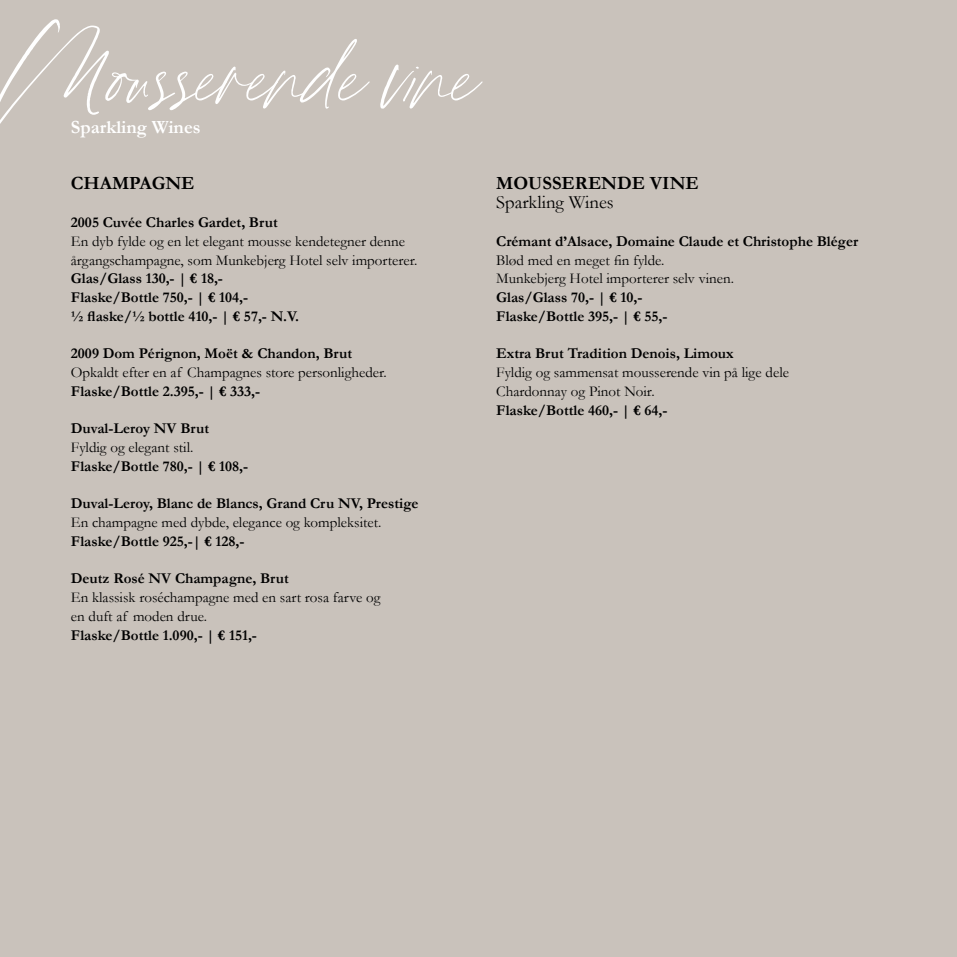
<style>
.page{position:relative;width:957px;height:957px;background:#c9c2bb}
.page>*{position:absolute;margin:0;border:0;box-sizing:border-box;transform-origin:0 0}
.t1{font:87.5px "Jouleset Jaques Hand";color:#fff}
.t2{font:700 18.75px "Garamond";color:#000}
.t3{font:18.75px "Garamond";color:#000}
.t4{font:700 18.75px "Garamond";color:#fff}
.t5{font:700 15px/18.8px "Garamond";color:#000}
.t6{font:15px/18.8px "Garamond";color:#000}
</style>
<div class="page">
<h1 class="t1" style="left:-11px;top:17px;width:510px">Mousserende vine</h1>
<p class="t4" style="left:71px;top:114px;width:131px">Sparkling Wines</p>
<p class="t2" style="left:71px;top:171px;width:125px">CHAMPAGNE</p>
<p class="t5" style="left:71px;top:213px;width:208px">2005 Cuvée Charles Gardet, Brut</p>
<p class="t6" style="left:71px;top:231px;width:348px">En dyb fylde og en let elegant mousse kendetegner denne årgangschampagne, som Munkebjerg Hotel selv importerer.</p>
<p class="t5" style="left:71px;top:269px;width:230px">Glas/Glass 130,- | € 18,-<br>Flaske/Bottle 750,- | € 104,-<br>½ flaske/½ bottle 410,- | € 57,- N.V.</p>
<p class="t5" style="left:71px;top:344px;width:283px">2009 Dom Pérignon, Moët &amp; Chandon, Brut</p>
<p class="t6" style="left:71px;top:362px;width:317px">Opkaldt efter en af Champagnes store personligheder.</p>
<p class="t5" style="left:71px;top:382px;width:191px">Flaske/Bottle 2.395,- | € 333,-</p>
<p class="t5" style="left:71px;top:419px;width:140px">Duval-Leroy NV Brut</p>
<p class="t6" style="left:71px;top:437px;width:124px">Fyldig og elegant stil.</p>
<p class="t5" style="left:71px;top:457px;width:179px">Flaske/Bottle 780,- | € 108,-</p>
<p class="t5" style="left:71px;top:494px;width:349px">Duval-Leroy, Blanc de Blancs, Grand Cru NV, Prestige</p>
<p class="t6" style="left:71px;top:512px;width:312px">En champagne med dybde, elegance og kompleksitet.</p>
<p class="t5" style="left:71px;top:532px;width:175px">Flaske/Bottle 925,-| € 128,-</p>
<p class="t5" style="left:71px;top:569px;width:219px">Deutz Rosé NV Champagne, Brut</p>
<p class="t6" style="left:71px;top:587px;width:311px">En klassisk roséchampagne med en sart rosa farve og en duft af moden drue.</p>
<p class="t5" style="left:71px;top:625px;width:187px">Flaske/Bottle 1.090,- | € 151,-</p>
<p class="t2" style="left:496px;top:171px;width:204px">MOUSSERENDE VINE</p>
<p class="t3" style="left:496px;top:190px;width:119px">Sparkling Wines</p>
<p class="t5" style="left:496px;top:232px;width:363px">Crémant d’Alsace, Domaine Claude et Christophe Bléger</p>
<p class="t6" style="left:496px;top:250px;width:239px">Blød med en meget fin fylde.<br>Munkebjerg Hotel importerer selv vinen.</p>
<p class="t5" style="left:496px;top:288px;width:173px">Glas/Glass 70,- | € 10,-<br>Flaske/Bottle 395,- | € 55,-</p>
<p class="t5" style="left:496px;top:344px;width:239px">Extra Brut Tradition Denois, Limoux</p>
<p class="t6" style="left:496px;top:362px;width:294px">Fyldig og sammensat mousserende vin på lige dele<br>Chardonnay og Pinot Noir.</p>
<p class="t5" style="left:496px;top:400px;width:173px">Flaske/Bottle 460,- | € 64,-</p>
</div>
